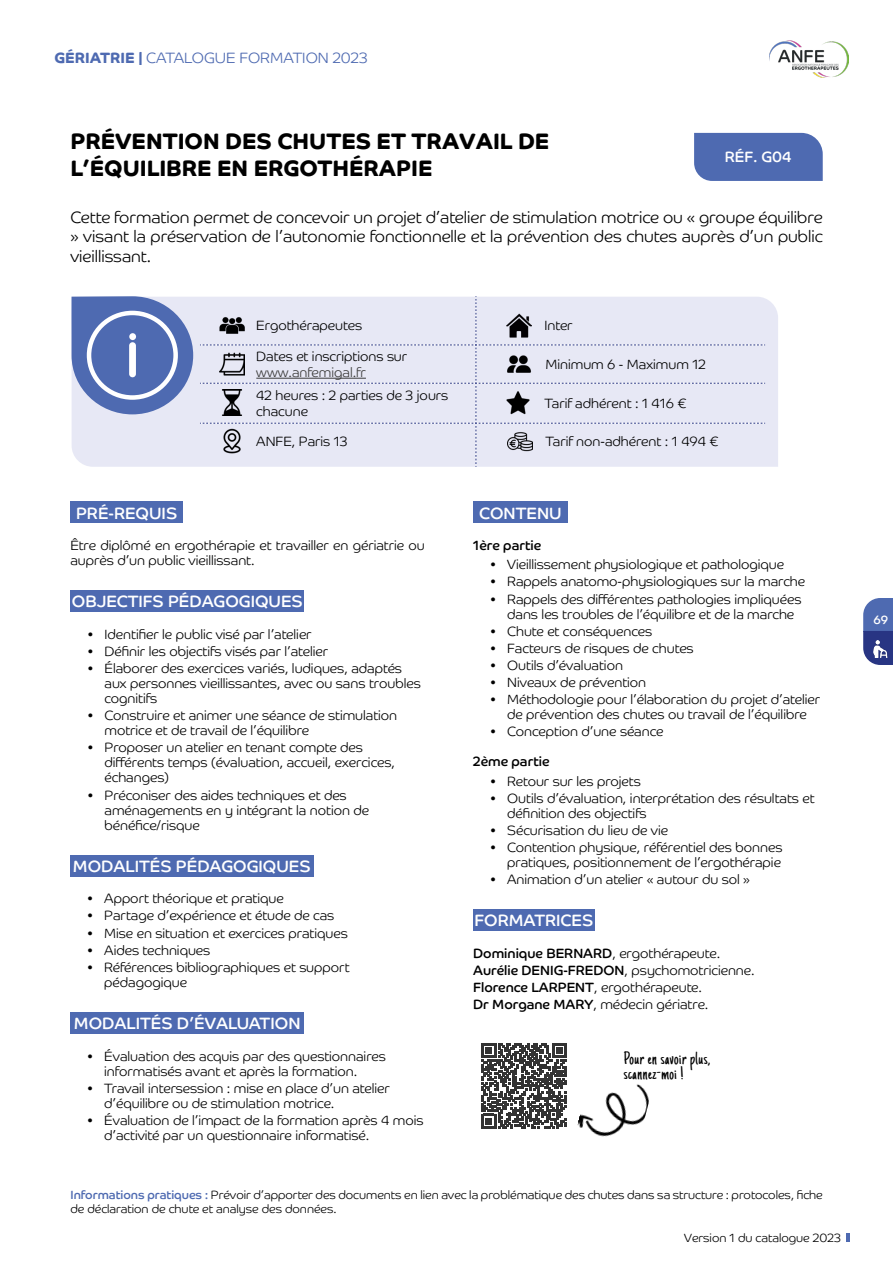
<style>
.page{position:relative;width:893px;height:1263px;background:#fff}
.page>*{position:absolute;margin:0;border:0;box-sizing:border-box;transform-origin:0 0}
.t1{font:700 22.5px/27px "Co Headline";color:#000}
.t2{font:18px/15px "Just Another Hand";letter-spacing:.03em;color:#000}
.t3{font:300 16.5px/19.8px "Co Headline";color:#000;text-align:justify}
.t4{font:16.5px "Co Headline";color:#fff}
.t5{font:300 15px "Co Headline";color:#4e6ab1}
.t6{font:15px "Co Headline";color:#fff}
.t7{font:300 13.5px/15px "Co Headline";color:#000}
.t8{font:13.5px "Co Headline";color:#000}
.t9{font:300 13.5px "Co Headline";color:#3c3c3b}
.t10{font:300 12px/14.4px "Co Headline";color:#000}
.t11{font:12px "Co Headline";color:#fff}
.s1{font-weight:700}
.s2{font-weight:400}
.s3{font-weight:400;color:#4e6ab1}
</style>
<div class="page">
<img style="left:770px;top:41px;width:78px;height:36px">
<svg style="left:846px;top:1233px;width:3px;height:9px"></svg>
<svg style="left:863px;top:598px;width:30px;height:67px;background:#4e62a6"></svg>
<img style="left:872px;top:640px;width:17px;height:17px">
<div style="left:694px;top:133px;width:129px;height:48px;background:#4e6ab1"></div>
<div style="left:70px;top:502px;width:113px;height:21px;background:#4e6ab1"></div>
<div style="left:473px;top:502px;width:95px;height:21px;background:#4e6ab1"></div>
<div style="left:473px;top:909px;width:122px;height:22px;background:#4e6ab1"></div>
<div style="left:72px;top:297px;width:706px;height:170px;background:#e7e8f5"></div>
<div style="left:200px;top:296px;width:565px;height:171px;background:#e7e8f5"></div>
<svg style="left:71px;top:296px;width:122px;height:118px;background:#7287c0"></svg>
<div style="left:87px;top:311px;width:91px;height:89px;border:4px solid #fff;border-radius:50%"></div>
<div style="left:129px;top:342px;width:7px;height:35px;background:#fff;border-radius:3px"></div>
<div style="left:129px;top:333px;width:7px;height:7px;background:#fff;border-radius:50%"></div>
<img style="left:506px;top:313px;width:26px;height:25px">
<img style="left:219px;top:313px;width:26px;height:25px">
<img style="left:219px;top:351px;width:26px;height:26px">
<img style="left:506px;top:351px;width:26px;height:26px">
<hr style="left:256px;top:378px;width:110px;height:1px;background:#3c3c3b">
<img style="left:219px;top:428px;width:26px;height:26px">
<img style="left:507px;top:429px;width:26px;height:25px">
<img style="left:219px;top:390px;width:26px;height:25px">
<img style="left:505px;top:390px;width:26px;height:25px">
<div style="left:71px;top:591px;width:233px;height:21px;background:#4e6ab1"></div>
<div style="left:70px;top:855px;width:243px;height:21px;background:#4e6ab1"></div>
<div style="left:70px;top:1012px;width:234px;height:22px;background:#4e6ab1"></div>
<svg style="left:481px;top:1043px;width:86px;height:85px"></svg>
<img style="left:577px;top:1084px;width:72px;height:53px">
<p class="t5" style="left:54px;top:49px;width:315px"><span class="s1">GÉRIATRIE |</span> CATALOGUE FORMATION 2023</p>
<h1 class="t1" style="left:70px;top:128px;width:480px">PRÉVENTION DES CHUTES ET TRAVAIL DE<br>L’ÉQUILIBRE EN ERGOTHÉRAPIE</h1>
<p class="t6" style="left:725px;top:148px;width:68px">RÉF. G04</p>
<p class="t3" style="left:70px;top:207px;width:754px">Cette formation permet de concevoir un projet d’atelier de stimulation motrice ou « groupe équilibre » visant la préservation de l’autonomie fonctionnelle et la prévention des chutes auprès d’un public vieillissant.</p>
<p class="t7" style="left:256px;top:318px;width:107px">Ergothérapeutes</p>
<p class="t7" style="left:544px;top:318px;width:30px">Inter</p>
<p class="t7" style="left:256px;top:349px;width:152px">Dates et inscriptions sur</p>
<p class="t9" style="left:256px;top:364px;width:111px">www.anfemigal.fr</p>
<p class="t7" style="left:545px;top:357px;width:162px">Minimum 6 - Maximum 12</p>
<p class="t7" style="left:256px;top:387px;width:193px;line-height:16.2px">42 heures : 2 parties de 3 jours chacune</p>
<p class="t7" style="left:544px;top:395px;width:144px">Tarif adhérent : 1 416 €</p>
<p class="t7" style="left:256px;top:434px;width:93px">ANFE, Paris 13</p>
<p class="t7" style="left:545px;top:434px;width:175px">Tarif non-adhérent : 1 494 €</p>
<p class="t4" style="left:76px;top:503px;width:103px">PRÉ-REQUIS</p>
<p class="t7" style="left:70px;top:538px;width:356px">Être diplômé en ergothérapie et travailler en gériatrie ou auprès d’un public vieillissant.</p>
<p class="t4" style="left:72px;top:592px;width:233px">OBJECTIFS PÉDAGOGIQUES</p>
<p class="t7" style="left:88px;top:626px;width:226px">• Identifier le public visé par l’atelier</p>
<p class="t7" style="left:88px;top:644px;width:242px">• Définir les objectifs visés par l’atelier</p>
<p class="t7" style="left:105px;top:661px;width:318px;text-indent:-17px">• Élaborer des exercices variés, ludiques, adaptés aux personnes vieillissantes, avec ou sans troubles cognitifs</p>
<p class="t7" style="left:105px;top:708px;width:294px;text-indent:-17px">• Construire et animer une séance de stimulation motrice et de travail de l’équilibre</p>
<p class="t7" style="left:105px;top:740px;width:292px;text-indent:-17px">• Proposer un atelier en tenant compte des différents temps (évaluation, accueil, exercices, échanges)</p>
<p class="t7" style="left:105px;top:787px;width:266px;text-indent:-17px">• Préconiser des aides techniques et des aménagements en y intégrant la notion de bénéfice/risque</p>
<p class="t4" style="left:73px;top:856px;width:239px">MODALITÉS PÉDAGOGIQUES</p>
<p class="t7" style="left:87px;top:891px;width:198px">• Apport théorique et pratique</p>
<p class="t7" style="left:87px;top:908px;width:249px">• Partage d’expérience et étude de cas</p>
<p class="t7" style="left:87px;top:925px;width:262px">• Mise en situation et exercices pratiques</p>
<p class="t7" style="left:87px;top:942px;width:125px">• Aides techniques</p>
<p class="t7" style="left:104px;top:959px;width:247px;text-indent:-17px">• Références bibliographiques et support pédagogique</p>
<p class="t4" style="left:74px;top:1013px;width:228px">MODALITÉS D’ÉVALUATION</p>
<p class="t7" style="left:104px;top:1048px;width:283px;text-indent:-17px">• Évaluation des acquis par des questionnaires informatisés avant et après la formation.</p>
<p class="t7" style="left:104px;top:1080px;width:287px;text-indent:-17px">• Travail intersession : mise en place d’un atelier d’équilibre ou de stimulation motrice.</p>
<p class="t7" style="left:104px;top:1112px;width:321px;text-indent:-17px">• Évaluation de l’impact de la formation après 4 mois d’activité par un questionnaire informatisé.</p>
<p class="t4" style="left:479px;top:503px;width:84px">CONTENU</p>
<p class="t8" style="left:473px;top:537px;width:70px">1ère partie</p>
<p class="t7" style="left:490px;top:557px;width:295px">• Vieillissement physiologique et pathologique</p>
<p class="t7" style="left:490px;top:574px;width:316px">• Rappels anatomo-physiologiques sur la marche</p>
<p class="t7" style="left:507px;top:591px;width:296px;text-indent:-17px">• Rappels des différentes pathologies impliquées dans les troubles de l’équilibre et de la marche</p>
<p class="t7" style="left:490px;top:623px;width:164px">• Chute et conséquences</p>
<p class="t7" style="left:490px;top:640px;width:205px">• Facteurs de risques de chutes</p>
<p class="t7" style="left:490px;top:658px;width:134px">• Outils d’évaluation</p>
<p class="t7" style="left:490px;top:675px;width:158px">• Niveaux de prévention</p>
<p class="t7" style="left:490px;top:692px;width:331px;text-align:center">• Méthodologie pour l’élaboration du projet d’atelier de prévention des chutes ou travail de l’équilibre</p>
<p class="t7" style="left:490px;top:724px;width:175px">• Conception d’une séance</p>
<p class="t8" style="left:473px;top:753px;width:78px">2ème partie</p>
<p class="t7" style="left:490px;top:773px;width:152px">• Retour sur les projets</p>
<p class="t7" style="left:507px;top:790px;width:309px;text-indent:-17px">• Outils d’évaluation, interprétation des résultats et définition des objectifs</p>
<p class="t7" style="left:490px;top:822px;width:179px">• Sécurisation du lieu de vie</p>
<p class="t7" style="left:490px;top:840px;width:294px;text-align:right">• Contention physique, référentiel des bonnes pratiques, positionnement de l’ergothérapie</p>
<p class="t7" style="left:490px;top:872px;width:261px">• Animation d’un atelier « autour du sol »</p>
<p class="t4" style="left:475px;top:911px;width:120px">FORMATRICES</p>
<p class="t7" style="left:473px;top:944px;width:283px;line-height:17.1px"><span class="s2">Dominique BERNARD</span>, ergothérapeute.<br><span class="s2">Aurélie DENIG-FREDON</span>, psychomotricienne.<br><span class="s2">Florence LARPENT</span>, ergothérapeute.<br><span class="s2">Dr Morgane MARY</span>, médecin gériatre.</p>
<h2 class="t2" style="left:624px;top:1052px;width:88px">Pour en savoir plus, scannez-moi !</h2>
<p class="t10" style="left:70px;top:1187px;width:754px"><span class="s3">Informations pratiques :</span> Prévoir d’apporter des documents en lien avec la problématique des chutes dans sa structure : protocoles, fiche de déclaration de chute et analyse des données.</p>
<p class="t10" style="left:684px;top:1230px;width:158px">Version 1 du catalogue 2023</p>
<p class="t11" style="left:873px;top:612px;width:16px">69</p>
</div>
